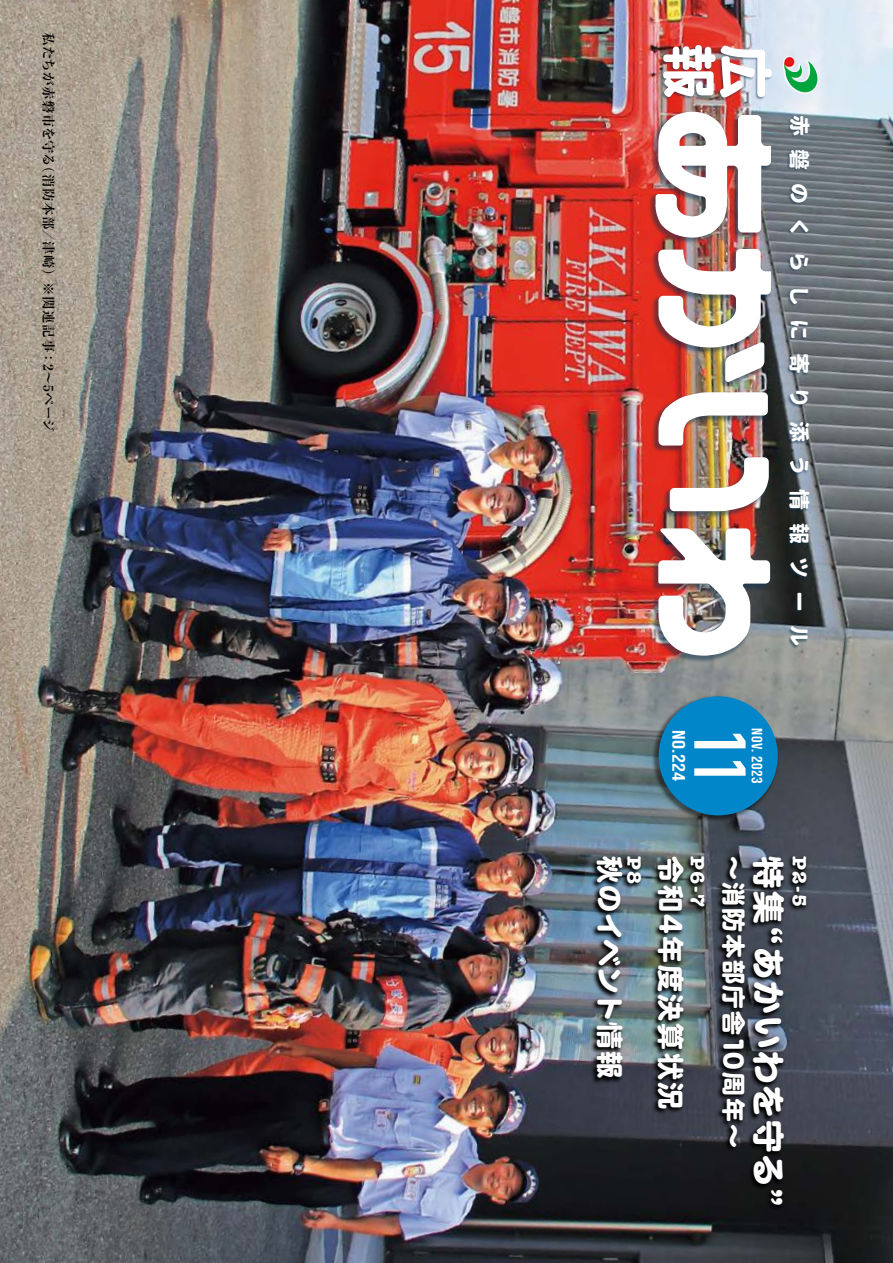
<style>
.page{position:relative;width:893px;height:1263px;background:#fff}
.page>*{position:absolute;margin:0;border:0;box-sizing:border-box;transform-origin:0 0}
.t1{font:700 72px "DIN Alternate";color:#fff}
.t2{font:800 55.5px/55.9px "Gen Jyuu Gothic";color:#fff}
.t3{font:32.4px "Hira Maru Std N W8";letter-spacing:.065em;color:#fff}
.t4{font:27px "Hira Maru Std N W8";letter-spacing:.08em;color:#fff}
.t5{font:27px "Hira Maru Std N W8";letter-spacing:.045em;color:#fff}
.t6{font:24px "Hira Maru Std N W8";letter-spacing:.08em;color:#fff}
.t7{font:800 21px "Gen Jyuu Gothic";letter-spacing:.62em;color:#fff}
.t8{font:700 19.95px "American Typewriter";color:#fff}
.t9{font:18px "Bebas Neue";color:#fff;scale:1.25 1}
.t10{font:15px "Bebas Neue";letter-spacing:.03em;color:#fff;scale:1.1 1}
.t11{font:700 13.5px "Ryumin Pr 6";letter-spacing:.04em;color:#000}
.t12{font:700 13.5px "Ryumin Pr 6";letter-spacing:-.015em;color:#000}
</style>
<div class="page">
<img style="left:0;top:0;width:893px;height:1263px">
<svg style="left:589px;top:854px;width:220px;height:357px;background:#363d44"></svg>
<div style="left:651px;top:695px;width:128px;height:128px;background:#000;opacity:.5"></div>
<div style="left:659px;top:696px;width:119px;height:119px;background:#0086c9;border-radius:50%"></div>
<div style="left:783px;top:56px;width:35px;height:38px;background:#fff;opacity:.75"></div>
<img style="left:784px;top:57px;width:5px;height:20px">
<div style="left:648px;top:110px;width:125px;height:553px;background:#082e49;opacity:.5"></div>
<img style="left:655px;top:111px;width:116px;height:545px">
<div style="left:786px;top:115px;width:24px;height:534px;background:#082e49;opacity:.5"></div>
<div style="left:660px;top:45px;width:112px;height:56px;background:#082e49;opacity:.5"></div>
<p class="t12" style="left:59px;top:32px;width:136px;rotate:90deg">私たちが赤磐市を守る</p>
<p class="t11" style="left:59px;top:159px;width:274px;rotate:90deg">（消防本部／津崎）※関連記事：2〜5ページ</p>
<h2 class="t2" style="left:774px;top:44px;width:57px;rotate:90deg">広報</h2>
<h3 class="t7" style="left:815px;top:115px;width:533px;rotate:90deg">赤磐のくらしに寄り添う情報ツール</h3>
<h3 class="t9" style="left:689px;top:730px;width:42px;rotate:90deg">No.224</h3>
<h1 class="t1" style="left:774px;top:727px;width:63px;rotate:90deg">11</h1>
<p class="t10" style="left:765px;top:728px;width:52px;rotate:90deg">Nov. 2023</p>
<h3 class="t5" style="left:630px;top:856px;width:224px;rotate:90deg">秋のイベント情報</h3>
<h3 class="t8" style="left:651px;top:856px;width:30px;rotate:90deg">P8</h3>
<h3 class="t4" style="left:691px;top:856px;width:254px;rotate:90deg">令和4年度決算状況</h3>
<h3 class="t8" style="left:715px;top:856px;width:53px;rotate:90deg">P6-7</h3>
<h3 class="t6" style="left:752px;top:856px;width:293px;rotate:90deg">〜消防本部庁舎10周年〜</h3>
<h3 class="t3" style="left:793px;top:856px;width:353px;rotate:90deg">特集“あかいわを守る“</h3>
<h3 class="t8" style="left:817px;top:856px;width:53px;rotate:90deg">P2-5</h3>
</div>
